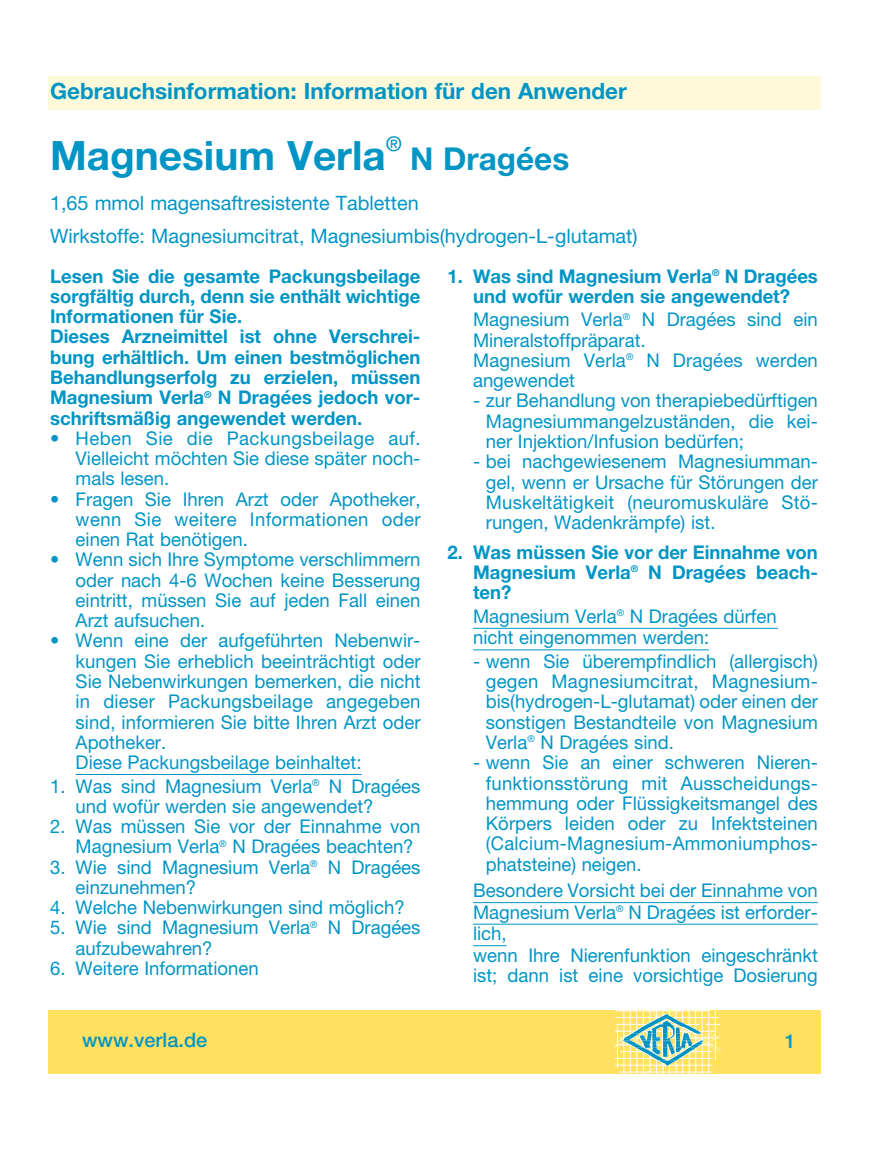
<style>
.page{position:relative;width:884px;height:1149px;background:#fff}
.page>*{position:absolute;margin:0;border:0;box-sizing:border-box;transform-origin:0 0}
.t1{font:700 40.5px "Helvetica Neue LT Pro";color:#0095c5}
.t2{font:700 31.5px "Helvetica Neue LT Pro";color:#0095c5}
.t3{font:700 22.5px "Helvetica Neue LT Pro";color:#0095c5}
.t4{font:italic 500 20.25px "Helvetica Neue LT Pro";color:#0095c5}
.t5{font:500 20.03px "Helvetica Neue LT Pro";color:#0095c5}
.t6{font:19.8px/32.2px "Helvetica Neue LT Pro";color:#0095c5}
.t7{font:500 19.35px "Helvetica Neue LT Pro";color:#0095c5}
.t8{font:18.9px/20.2px "Helvetica Neue LT Pro";color:#0095c5}
.t9{font:700 18.9px/20.2px "Helvetica Neue LT Pro";color:#0095c5}
</style>
<div class="page">
<div style="left:48px;top:77px;width:772px;height:33px;background:#fef9d8"></div>
<hr style="left:76px;top:773px;width:285px;height:1px;background:#0095c5">
<hr style="left:473px;top:627px;width:304px;height:1px;background:#0095c5">
<hr style="left:473px;top:649px;width:236px;height:1px;background:#0095c5">
<hr style="left:473px;top:901px;width:344px;height:1px;background:#0095c5">
<hr style="left:473px;top:923px;width:344px;height:1px;background:#0095c5">
<hr style="left:473px;top:945px;width:33px;height:1px;background:#0095c5">
<div style="left:48px;top:1009px;width:772px;height:64px;background:#ffe061"></div>
<svg style="left:613px;top:1009px;width:108px;height:64px"></svg>
<p class="t3" style="left:50px;top:83px;width:578px">Gebrauchsinformation: Information für den Anwender</p>
<h1 class="t1" style="left:50px;top:141px;width:337px">Magnesium Verla</h1>
<p class="t4" style="left:386px;top:132px;width:18px">®</p>
<h2 class="t2" style="left:410px;top:148px;width:160px">N Dragées</h2>
<p class="t6" style="left:50px;top:189px;width:589px">1,65 mmol magensaftresistente Tabletten<br>Wirkstoffe: Magnesiumcitrat, Magnesiumbis(hydrogen-L-glutamat)</p>
<p class="t9" style="left:50px;top:267px;width:372px">Lesen Sie die gesamte Packungsbeilage sorgfältig durch, denn sie enthält wichtige Informationen für Sie.<br>Dieses Arzneimittel ist ohne Verschrei&shy;bung erhältlich. Um einen bestmöglichen Behandlungserfolg zu erzielen, müssen Magnesium Verla<sup>®</sup> N Dragées jedoch vor&shy;schriftsmäßig angewendet werden.</p>
<p class="t8" style="left:76px;top:430px;width:346px;text-align:justify;text-indent:-26px">• Heben Sie die Packungsbeilage auf.<br>Vielleicht möchten Sie diese später noch&shy;mals lesen.</p>
<p class="t8" style="left:76px;top:490px;width:346px;text-align:justify;text-indent:-26px">• Fragen Sie Ihren Arzt oder Apotheker, wenn Sie weitere Informationen oder einen Rat benötigen.</p>
<p class="t8" style="left:76px;top:551px;width:346px;text-align:justify;text-indent:-26px">• Wenn sich Ihre Symptome verschlimmern oder nach 4-6 Wochen keine Besserung eintritt, müssen Sie auf jeden Fall einen Arzt aufsuchen.</p>
<p class="t8" style="left:76px;top:632px;width:346px;text-indent:-26px">• Wenn eine der aufgeführten Nebenwir&shy;kungen Sie erheblich beeinträchtigt oder Sie Nebenwirkungen bemerken, die nicht in dieser Packungsbeilage angegeben sind, informieren Sie bitte Ihren Arzt oder Apotheker.<br>Diese Packungsbeilage beinhaltet:</p>
<p class="t8" style="left:76px;top:777px;width:346px;text-indent:-26px">1. Was sind Magnesium Verla<sup>®</sup> N Dragées und wofür werden sie angewendet?</p>
<p class="t8" style="left:76px;top:817px;width:346px;text-indent:-26px">2. Was müssen Sie vor der Einnahme von<br>Magnesium Verla<sup>®</sup> N Dragées beachten?</p>
<p class="t8" style="left:76px;top:858px;width:346px;text-indent:-26px">3. Wie sind Magnesium Verla<sup>®</sup> N Dragées einzunehmen?</p>
<p class="t8" style="left:50px;top:898px;width:356px">4. Welche Nebenwirkungen sind möglich?</p>
<p class="t8" style="left:76px;top:919px;width:346px;text-indent:-26px">5. Wie sind Magnesium Verla<sup>®</sup> N Dragées aufzubewahren?</p>
<p class="t8" style="left:50px;top:959px;width:210px">6. Weitere Informationen</p>
<p class="t9" style="left:447px;top:267px;width:372px;text-align:center">1. Was sind Magnesium Verla<sup>®</sup> N Dra gées und wofür werden sie angewendet?</p>
<p class="t8" style="left:473px;top:311px;width:346px">Magnesium Verla<sup>®</sup> N Dragées sind ein<br>Mineralstoffpräparat.<br>Magnesium Verla<sup>®</sup> N Dragées werden angewendet</p>
<p class="t8" style="left:485px;top:392px;width:333px;text-align:justify;text-indent:-13px">- zur Behandlung von therapiebedürftigen Magnesiummangelzuständen, die kei&shy;ner Injektion/Infusion bedürfen;</p>
<p class="t8" style="left:485px;top:453px;width:333px;text-align:justify;text-indent:-13px">- bei nachgewiesenem Magnesium man&shy;gel, wenn er Ursache für Stö rungen der Muskeltätigkeit (neuromuskuläre Stö - rungen, Wadenkrämpfe) ist.</p>
<p class="t9" style="left:473px;top:543px;width:346px;text-align:justify;text-indent:-26px">2. Was müssen Sie vor der Einnahme von Magnesium Verla<sup>®</sup> N Dragées beach&shy;ten?</p>
<p class="t8" style="left:473px;top:607px;width:305px;line-height:21.6px">Magnesium Verla<sup>®</sup> N Dragées dürfen nicht eingenommen werden:</p>
<p class="t8" style="left:485px;top:652px;width:333px;text-align:justify;text-indent:-13px">- wenn Sie überempfindlich (allergisch) gegen Magnesiumcitrat, Magnesium&shy;bis(hydrogen-L-glutamat) oder einen der sonstigen Bestandteile von Magne sium Verla<sup>®</sup> N Dragées sind.</p>
<p class="t8" style="left:485px;top:754px;width:333px;text-align:justify;text-indent:-13px">- wenn Sie an einer schweren Nieren&shy;funktionsstörung mit Ausscheidungs&shy;hemmung oder Flüssigkeitsmangel des Körpers leiden oder zu Infektsteinen (Calcium-Magnesium-Ammoniumphos - phatsteine) neigen.</p>
<p class="t8" style="left:473px;top:881px;width:346px;line-height:21.2px">Besondere Vorsicht bei der Einnahme von Magnesium Verla<sup>®</sup> N Dragées ist er forder - lich,<br>wenn Ihre Nierenfunktion eingeschränkt ist; dann ist eine vorsichtige Dosierung</p>
<p class="t5" style="left:82px;top:1032px;width:127px">www.verla.de</p>
<p class="t7" style="left:784px;top:1033px;width:12px">1</p>
</div>
